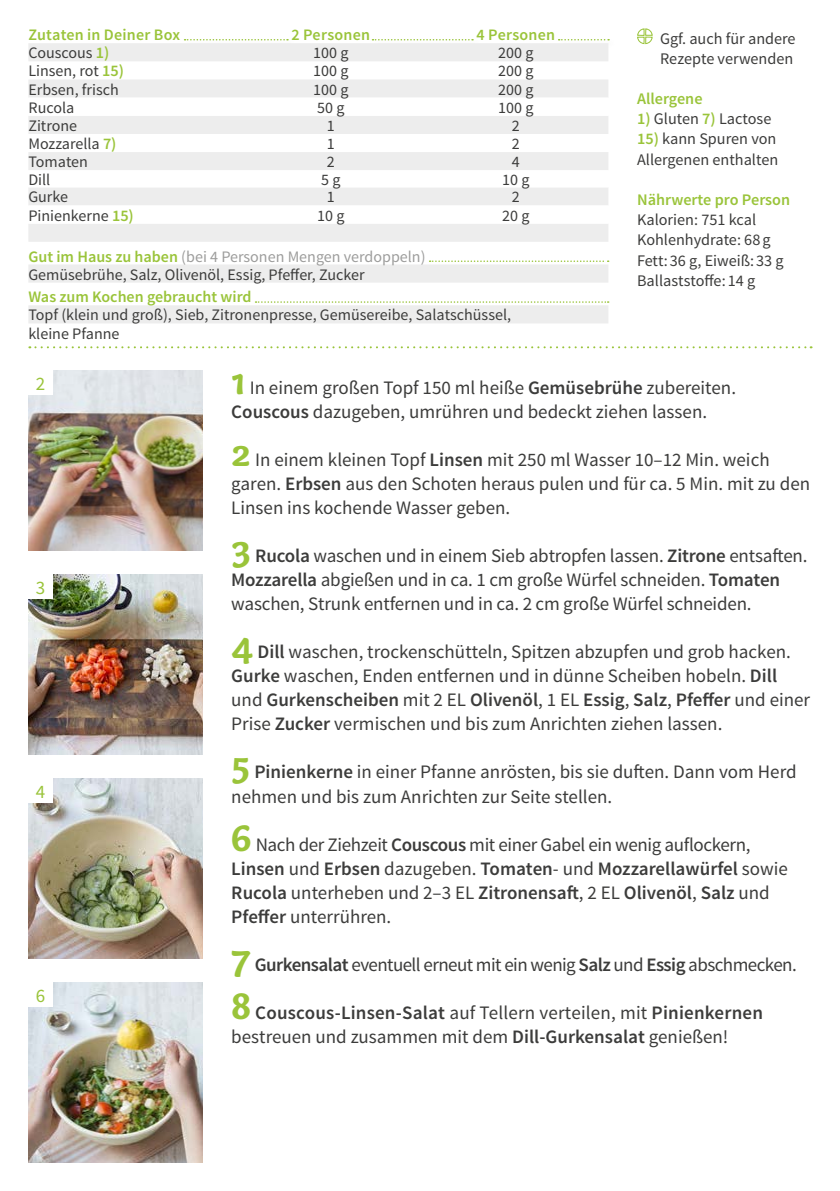
<style>
.page{position:relative;width:840px;height:1191px;background:#fff}
.page>*{position:absolute;margin:0;border:0;box-sizing:border-box;transform-origin:0 0}
.FRONT___BACK_Running{font:19px/24px "Source Sans Pro";color:#3c3c3b}
.FRONT___BACK_Running-2{font:19px/24px "Source Sans Pro";letter-spacing:-.02em;color:#3c3c3b}
.FRONT___BACK_Running-3{font:19px "Source Sans Pro";letter-spacing:-.03em;color:#3c3c3b}
.FRONT___BACK_Running-4{font:600 19px "Source Sans Pro";letter-spacing:.01em;color:#3c3c3b}
.t1{font:19px "Source Sans Pro";color:#9ac43a}
.BACK_Text_next_to_ta{font:16.2px/20.2px "Source Sans Pro";color:#3c3c3b}
.BACK_Text_next_to_ta-2{font:600 16.2px "Source Sans Pro";color:#9ac43a}
.BACK_Table_Content_L{font:16px "Source Sans Pro";color:#3c3c3b}
.BACK_Table_Content_C{font:16px "Source Sans Pro";color:#3c3c3b}
.BACK_Table_Content_C-2{font:16px "Source Sans Pro";color:#9d9d9c}
.BACK_Table_Header_CE{font:600 16px "Source Sans Pro";letter-spacing:.015em;color:#9ac43a}
.BACK_Table_Content_L-2{font:600 16px "Source Sans Pro";color:#9ac43a}
.s1{font-weight:600;font-size:16.2px;color:#9ac43a}
.s2{font-weight:600;color:#9ac43a}
.s3{font-family:"Capucine Basic";font-weight:700;font-size:40px;color:#9ac43a}
.s4{font-weight:600}
.s5{font-weight:400}
</style>
<div class="page">
<div style="left:556px;top:38px;width:61px;height:12px;background:#000;opacity:.2"></div>
<svg style="left:558px;top:39px;width:50px;height:1px"></svg>
<div style="left:182px;top:38px;width:114px;height:12px;background:#000;opacity:.2"></div>
<svg style="left:184px;top:39px;width:104px;height:1px"></svg>
<div style="left:370px;top:38px;width:111px;height:12px;background:#000;opacity:.2"></div>
<svg style="left:372px;top:39px;width:101px;height:1px"></svg>
<img style="left:28px;top:982px;width:175px;height:180px">
<img style="left:28px;top:778px;width:175px;height:180px">
<img style="left:28px;top:574px;width:175px;height:180px">
<img style="left:28px;top:370px;width:175px;height:180px">
<div style="left:28px;top:370px;width:24px;height:24px;background:#fff"></div>
<div style="left:28px;top:574px;width:24px;height:24px;background:#fff"></div>
<div style="left:28px;top:778px;width:24px;height:24px;background:#fff"></div>
<div style="left:28px;top:982px;width:24px;height:24px;background:#fff"></div>
<svg style="left:637px;top:28px;width:16px;height:17px"></svg>
<svg style="left:28px;top:43px;width:580px;height:280px;fill:#ededed"></svg>
<svg style="left:28px;top:98px;width:580px;height:126px"></svg>
<svg style="left:429px;top:260px;width:179px;height:2px"></svg>
<svg style="left:255px;top:301px;width:353px;height:2px"></svg>
<svg style="left:29px;top:346px;width:782px;height:2px"></svg>
<p class="BACK_Table_Header_CE" style="left:28px;top:25px;width:153px">Zutaten in Deiner Box</p>
<p class="BACK_Table_Header_CE" style="left:291px;top:25px;width:80px">2 Personen</p>
<p class="BACK_Table_Header_CE" style="left:476px;top:25px;width:80px">4 Personen</p>
<p class="BACK_Table_Content_L" style="left:28px;top:43px;width:83px">Couscous <span class="s1">1)</span></p>
<p class="BACK_Table_Content_C" style="left:313px;top:43px;width:37px">100 g</p>
<p class="BACK_Table_Content_C" style="left:498px;top:43px;width:37px">200 g</p>
<p class="BACK_Table_Content_L" style="left:28px;top:61px;width:97px">Linsen, rot <span class="s1">15)</span></p>
<p class="BACK_Table_Content_C" style="left:313px;top:61px;width:37px">100 g</p>
<p class="BACK_Table_Content_C" style="left:498px;top:61px;width:37px">200 g</p>
<p class="BACK_Table_Content_L" style="left:28px;top:79px;width:92px">Erbsen, frisch</p>
<p class="BACK_Table_Content_C" style="left:313px;top:79px;width:37px">100 g</p>
<p class="BACK_Table_Content_C" style="left:498px;top:79px;width:37px">200 g</p>
<p class="BACK_Table_Content_L" style="left:28px;top:97px;width:47px">Rucola</p>
<p class="BACK_Table_Content_C" style="left:317px;top:97px;width:29px">50 g</p>
<p class="BACK_Table_Content_C" style="left:498px;top:97px;width:37px">100 g</p>
<p class="BACK_Table_Content_L" style="left:28px;top:116px;width:50px">Zitrone</p>
<p class="BACK_Table_Content_C" style="left:327px;top:116px;width:9px">1</p>
<p class="BACK_Table_Content_C" style="left:511px;top:116px;width:9px">2</p>
<p class="BACK_Table_Content_L" style="left:28px;top:134px;width:90px">Mozzarella <span class="s1">7)</span></p>
<p class="BACK_Table_Content_C" style="left:327px;top:134px;width:9px">1</p>
<p class="BACK_Table_Content_C" style="left:511px;top:134px;width:9px">2</p>
<p class="BACK_Table_Content_L" style="left:28px;top:152px;width:61px">Tomaten</p>
<p class="BACK_Table_Content_C" style="left:327px;top:152px;width:9px">2</p>
<p class="BACK_Table_Content_C" style="left:511px;top:152px;width:9px">4</p>
<p class="BACK_Table_Content_L" style="left:28px;top:169px;width:23px">Dill</p>
<p class="BACK_Table_Content_C" style="left:321px;top:169px;width:21px">5 g</p>
<p class="BACK_Table_Content_C" style="left:502px;top:169px;width:29px">10 g</p>
<p class="BACK_Table_Content_L" style="left:28px;top:187px;width:41px">Gurke</p>
<p class="BACK_Table_Content_C" style="left:327px;top:187px;width:9px">1</p>
<p class="BACK_Table_Content_C" style="left:511px;top:187px;width:9px">2</p>
<p class="BACK_Table_Content_L" style="left:28px;top:205px;width:107px">Pinienkerne <span class="s1">15)</span></p>
<p class="BACK_Table_Content_C" style="left:317px;top:205px;width:29px">10 g</p>
<p class="BACK_Table_Content_C" style="left:502px;top:205px;width:29px">20 g</p>
<p class="BACK_Table_Content_C-2" style="left:28px;top:246px;width:398px"><span class="s2">Gut im Haus zu haben</span> (bei 4 Personen Mengen verdoppeln)</p>
<p class="BACK_Table_Content_C" style="left:28px;top:264px;width:337px">Gemüsebrühe, Salz, Olivenöl, Essig, Pfeffer, Zucker</p>
<p class="BACK_Table_Content_L-2" style="left:28px;top:287px;width:224px">Was zum Kochen gebraucht wird</p>
<p class="BACK_Table_Content_L" style="left:28px;top:305px;width:484px">Topf (klein und groß), Sieb, Zitronenpresse, Gemüsereibe, Salatschüssel,</p>
<p class="BACK_Table_Content_L" style="left:28px;top:323px;width:92px">kleine Pfanne</p>
<p class="FRONT___BACK_Running" style="left:231px;top:376px;width:506px"><span class="s3">1</span> In einem großen Topf 150 ml heiße <span class="s4">Gemüsebrühe</span> zubereiten.<br><span class="s4">Couscous</span> dazugeben, umrühren und bedeckt ziehen lassen.</p>
<p class="FRONT___BACK_Running" style="left:231px;top:448px;width:580px"><span class="s3">2</span> In einem kleinen Topf <span class="s4">Linsen</span> mit 250 ml Wasser 10–12 Min. weich garen. <span class="s4">Erbsen</span> aus den Schoten heraus pulen und für ca. 5 Min. mit zu den<br>Linsen ins kochende Wasser geben.</p>
<p class="FRONT___BACK_Running" style="left:231px;top:544px;width:577px"><span class="s3">3</span> <span class="s4">Rucola</span> waschen und in einem Sieb abtropfen lassen. <span class="s4">Zitrone</span> entsaften.<br><span class="s4">Mozzarella</span> abgießen und in ca. 1 cm große Würfel schneiden. <span class="s4">Tomaten </span>waschen, Strunk entfernen und in ca. 2 cm große Würfel schneiden.</p>
<p class="FRONT___BACK_Running" style="left:231px;top:640px;width:580px"><span class="s3">4</span> <span class="s4">Dill</span> waschen, trockenschütteln, Spitzen abzupfen und grob hacken.<br><span class="s4">Gurke</span> waschen, Enden entfernen und in dünne Scheiben hobeln. <span class="s4">Dill </span>und <span class="s4">Gurkenscheiben</span> mit 2 EL <span class="s4">Olivenöl</span>, 1 EL <span class="s4">Essig</span>, <span class="s4">Salz</span>, <span class="s4">Pfeffer</span> und einer Prise <span class="s4">Zucker</span> vermischen und bis zum Anrichten ziehen lassen.</p>
<p class="FRONT___BACK_Running" style="left:231px;top:760px;width:566px"><span class="s3">5</span> <span class="s4">Pinienkerne</span> in einer Pfanne anrösten, bis sie duften. Dann vom Herd nehmen und bis zum Anrichten zur Seite stellen.</p>
<p class="FRONT___BACK_Running-2" style="left:231px;top:832px;width:558px"><span class="s3">6</span> Nach der Ziehzeit <span class="s4">Couscous</span> mit einer Gabel ein wenig auflockern, <span class="s4">Linsen</span> und <span class="s4">Erbsen</span> dazugeben. <span class="s4">Tomaten</span>- und <span class="s4">Mozzarellawürfel</span> sowie <span class="s4">Rucola</span> unterheben und 2–3 EL <span class="s4">Zitronensaft</span>, 2 EL <span class="s4">Olivenöl</span>, <span class="s4">Salz</span> und <span class="s4">Pfeffer</span> unterrühren.</p>
<p class="FRONT___BACK_Running-3" style="left:231px;top:952px;width:566px"><span class="s3">7</span> <span class="s4">Gurkensalat</span> eventuell erneut mit ein wenig <span class="s4">Salz</span> und <span class="s4">Essig</span> abschmecken.</p>
<p class="FRONT___BACK_Running-4" style="left:231px;top:1000px;width:533px"><span class="s3">8</span> Couscous-Linsen-Salat <span class="s5">auf Tellern verteilen, mit</span> Pinienkernen</p>
<p class="FRONT___BACK_Running" style="left:231px;top:1024px;width:498px">bestreuen und zusammen mit dem <span class="s4">Dill-Gurkensalat</span> genießen!</p>
<p class="BACK_Text_next_to_ta" style="left:659px;top:29px;width:137px">Ggf. auch für andere<br>Rezepte verwenden</p>
<p class="BACK_Text_next_to_ta-2" style="left:636px;top:88px;width:67px">Allergene</p>
<p class="BACK_Text_next_to_ta" style="left:636px;top:109px;width:136px"><span class="s2">1)</span> Gluten <span class="s2">7)</span> Lactose</p>
<p class="BACK_Text_next_to_ta" style="left:636px;top:129px;width:143px"><span class="s2">15)</span> kann Spuren von<br>Allergenen enthalten</p>
<p class="BACK_Text_next_to_ta-2" style="left:636px;top:189px;width:154px">Nährwerte pro Person</p>
<p class="BACK_Text_next_to_ta" style="left:636px;top:210px;width:120px">Kalorien: 751 kcal</p>
<p class="BACK_Text_next_to_ta" style="left:636px;top:230px;width:148px">Kohlenhydrate: 68g<br>Fett: 36 g, Eiweiß: 33 g</p>
<p class="BACK_Text_next_to_ta" style="left:636px;top:271px;width:120px">Ballaststoffe: 14 g</p>
<p class="t1" style="left:36px;top:371px;width:11px">2</p>
<p class="t1" style="left:36px;top:575px;width:11px">3</p>
<p class="t1" style="left:36px;top:779px;width:11px">4</p>
<p class="t1" style="left:36px;top:983px;width:11px">6</p>
</div>
